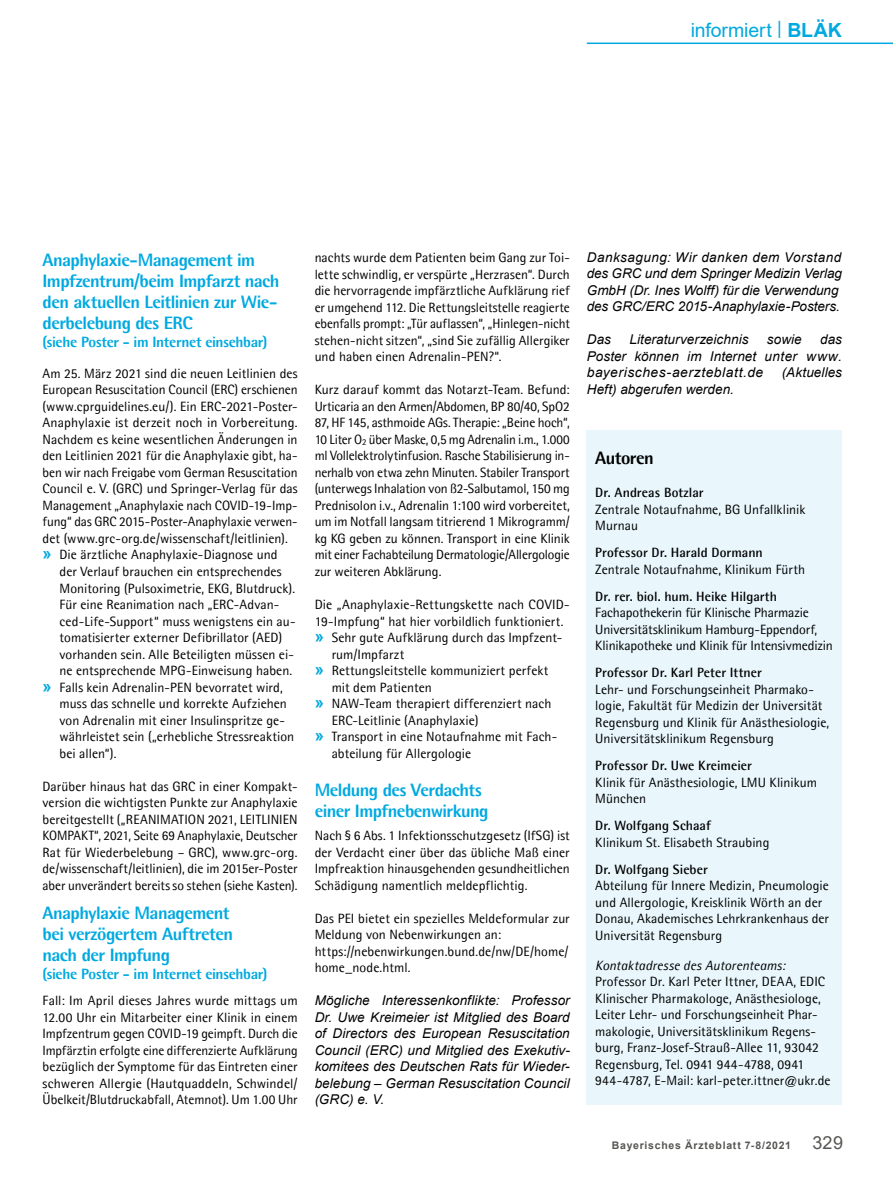
<style>
.page{position:relative;width:893px;height:1191px;background:#fff}
.page>*{position:absolute;margin:0;border:0;box-sizing:border-box;transform-origin:0 0}
.t1{font:19.5px "Arial";letter-spacing:-.005em;color:#00a9e0}
.t2{font:800 18px/21px "Agfa Rotis Semisans";letter-spacing:-.03em;color:#00a9e0}
.t3{font:800 18px "Agfa Rotis Semisans";letter-spacing:-.03em;color:#000}
.t4{font:800 15px "Agfa Rotis Semisans";letter-spacing:-.025em;color:#00a9e0}
.t5{font:13.5px/16.5px "Agfa Rotis Semisans";letter-spacing:.005em;color:#000}
.t6{font:italic 13.5px/16.5px "Arial";letter-spacing:.005em;color:#000;text-align:justify}
.t7{font:700 13.5px "Agfa Rotis Semisans";letter-spacing:.005em;color:#000}
.t8{font:italic 13.5px "Agfa Rotis Semisans";color:#000}
.t9{font:700 10.5px "Arial";letter-spacing:.07em;color:#575654}
.s1{font-weight:700}
.s2{font-family:"Arial";font-weight:700;font-size:16.5px;color:#00a9e0}
.s3{font-weight:400;font-size:18px}
</style>
<div class="page">
<hr style="left:587px;top:43px;width:306px;height:1px;background:#00a9e0">
<div style="left:587px;top:430px;width:255px;height:674px;background:#e9f7fd"></div>
<h1 class="t1" style="left:691px;top:16px;width:153px">informiert <sup>|</sup> <span class="s1">BLÄK</span></h1>
<h2 class="t2" style="left:43px;top:248px;width:239px">Anaphylaxie-Management im<br>Impfzentrum/beim Impfarzt nach den aktuellen Leitlinien zur Wie&shy;derbelebung des ERC</h2>
<p class="t4" style="left:43px;top:332px;width:227px">(siehe Poster - im Internet einsehbar)</p>
<p class="t5" style="left:43px;top:365px;width:257px">Am 25. März 2021 sind die neuen Leitlinien des European Resuscitation Council (ERC) erschienen (www.cprguidelines.eu/). Ein ERC-2021-Poster-Anaphylaxie ist derzeit noch in Vorbereitung.<br>Nachdem es keine wesentlichen Änderungen in den Leitlinien 2021 für die Anaphylaxie gibt, ha&shy;ben wir nach Freigabe vom German Resuscitation Council e. V. (GRC) und Springer-Verlag für das Management „Anaphylaxie nach COVID-19-Imp&shy;fung“ das GRC 2015-Poster-Anaphylaxie verwen&shy;det (www.grc-org.de/wissenschaft/leitlinien). <span class="s2">»</span> Die ärztliche Anaphylaxie-Diagnose und</p>
<p class="t5" style="left:60px;top:563px;width:224px">der Verlauf brauchen ein entsprechendes</p>
<p class="t5" style="left:60px;top:579px;width:237px">Monitoring (Pulsoximetrie, EKG, Blutdruck).</p>
<p class="t5" style="left:60px;top:596px;width:221px">Für eine Reanimation nach „ERC-Advan-</p>
<p class="t5" style="left:60px;top:612px;width:237px">ced-Life-Support“ muss wenigstens ein au-</p>
<p class="t5" style="left:60px;top:629px;width:224px">tomatisierter externer Defibrillator (AED)</p>
<p class="t5" style="left:60px;top:645px;width:236px">vorhanden sein. Alle Beteiligten müssen ei-</p>
<p class="t5" style="left:60px;top:662px;width:234px">ne entsprechende MPG-Einweisung haben.</p>
<p class="t5" style="left:43px;top:678px;width:242px"><span class="s2">»</span> Falls kein Adrenalin-PEN bevorratet wird,</p>
<p class="t5" style="left:60px;top:695px;width:229px">muss das schnelle und korrekte Aufziehen</p>
<p class="t5" style="left:60px;top:711px;width:227px">von Adrenalin mit einer Insulinspritze ge-</p>
<p class="t5" style="left:60px;top:728px;width:236px">währleistet sein („erhebliche Stressreaktion</p>
<p class="t5" style="left:60px;top:744px;width:58px">bei allen“).</p>
<p class="t5" style="left:43px;top:777px;width:257px;text-align:justify">Darüber hinaus hat das GRC in einer Kompakt&shy;version die wichtigsten Punkte zur Anaphylaxie bereitgestellt („REANIMATION 2021, LEITLINIEN KOMPAKT“, 2021, Seite 69 Anaphylaxie, Deutscher Rat für Wiederbelebung – GRC), www.grc-org. de/wissenschaft/leitlinien), die im 2015er-Poster aber unverändert bereits so stehen (siehe Kasten).</p>
<h2 class="t2" style="left:43px;top:902px;width:192px">Anaphylaxie Management bei verzögertem Auftreten nach der Impfung</h2>
<p class="t4" style="left:43px;top:964px;width:227px">(siehe Poster - im Internet einsehbar)</p>
<p class="t5" style="left:43px;top:992px;width:257px;text-align:justify">Fall: Im April dieses Jahres wurde mittags um 12.00 Uhr ein Mitarbeiter einer Klinik in einem Impfzentrum gegen COVID-19 geimpft. Durch die Impfärztin erfolgte eine differenzierte Aufklärung bezüglich der Symptome für das Eintreten einer schweren Allergie (Hautquaddeln, Schwindel/ Übelkeit/Blutdruckabfall, Atemnot). Um 1.00 Uhr</p>
<p class="t5" style="left:315px;top:249px;width:257px;text-align:justify">nachts wurde dem Patienten beim Gang zur Toi&shy;lette schwindlig, er verspürte „Herzrasen“. Durch die hervorragende impfärztliche Aufklärung rief er umgehend 112. Die Rettungsleitstelle reagierte ebenfalls prompt: „Tür auflassen“, „Hinlegen-nicht stehen-nicht sitzen“, „sind Sie zufällig Allergiker und haben einen Adrenalin-PEN?“.</p>
<p class="t5" style="left:315px;top:381px;width:257px;text-align:justify">Kurz darauf kommt das Notarzt-Team. Befund:<br>Urticaria an den Armen/Abdomen, BP 80/40, SpO2<br>87, HF 145, asthmoide AGs. Therapie: „Beine hoch“, 10 Liter O<sub>2</sub> über Maske, 0,5 mg Adrenalin i.m., 1.000 ml Vollelektrolytinfusion. Rasche Stabilisierung in&shy;nerhalb von etwa zehn Minuten. Stabiler Transport (unterwegs Inhalation von ß2-Salbutamol, 150 mg Prednisolon i.v., Adrenalin 1:100 wird vorbereitet, um im Notfall langsam titrierend 1 Mikrogramm/ kg KG geben zu können. Transport in eine Klinik mit einer Fachabteilung Dermatologie/Allergologie zur weiteren Abklärung.</p>
<p class="t5" style="left:315px;top:596px;width:257px">Die „Anaphylaxie-Rettungskette nach COVID-</p>
<p class="t5" style="left:315px;top:612px;width:250px">19-Impfung“ hat hier vorbildlich funktioniert.</p>
<p class="t5" style="left:315px;top:629px;width:249px"><span class="s2">»</span> Sehr gute Aufklärung durch das Impfzent-</p>
<p class="t5" style="left:332px;top:645px;width:74px">rum/Impfarzt</p>
<p class="t5" style="left:315px;top:662px;width:235px"><span class="s2">»</span> Rettungsleitstelle kommuniziert perfekt</p>
<p class="t5" style="left:332px;top:678px;width:102px">mit dem Patienten</p>
<p class="t5" style="left:315px;top:695px;width:238px"><span class="s2">»</span> NAW-Team therapiert differenziert nach</p>
<p class="t5" style="left:332px;top:711px;width:148px">ERC-Leitlinie (Anaphylaxie)</p>
<p class="t5" style="left:315px;top:728px;width:244px"><span class="s2">»</span> Transport in eine Notaufnahme mit Fach-</p>
<p class="t5" style="left:332px;top:744px;width:141px">abteilung für Allergologie</p>
<h2 class="t2" style="left:315px;top:778px;width:175px">Meldung des Verdachts einer Impfnebenwirkung</h2>
<p class="t5" style="left:315px;top:827px;width:257px;text-align:justify">Nach § 6 Abs. 1 Infektionsschutzgesetz (IfSG) ist der Verdacht einer über das übliche Maß einer Impfreaktion hinausgehenden gesundheitlichen Schädigung namentlich meldepflichtig.</p>
<p class="t5" style="left:315px;top:909px;width:257px">Das PEI bietet ein spezielles Meldeformular zur Meldung von Nebenwirkungen an: https://nebenwirkungen.bund.de/nw/DE/home/ home_node.html.</p>
<p class="t6" style="left:315px;top:992px;width:257px">Mögliche Interessenkonflikte: Professor Dr. Uwe Kreimeier ist Mitglied des Board of Directors des European Resuscitation Council (ERC) und Mitglied des Exekutiv&shy;komitees des Deutschen Rats für Wieder&shy;belebung – German Resuscitation Council (GRC) e. V.</p>
<p class="t6" style="left:587px;top:249px;width:257px;text-align:left">Danksagung: Wir danken dem Vorstand des GRC und dem Springer Medizin Verlag GmbH (Dr. Ines Wolff) für die Verwendung des GRC/ERC 2015-Anaphylaxie-Posters.</p>
<p class="t6" style="left:587px;top:331px;width:26px">Das</p>
<p class="t6" style="left:629px;top:331px;width:121px">Literaturverzeichnis</p>
<p class="t6" style="left:767px;top:331px;width:36px">sowie</p>
<p class="t6" style="left:587px;top:331px;width:257px;text-indent:233px">das Poster können im Internet unter www. bayerisches-aerzteblatt.de</p>
<p class="t6" style="left:782px;top:364px;width:62px">(Aktuelles</p>
<p class="t6" style="left:587px;top:381px;width:149px">Heft) abgerufen werden.</p>
<h2 class="t3" style="left:595px;top:446px;width:60px">Autoren</h2>
<p class="t7" style="left:595px;top:484px;width:110px">Dr. Andreas Botzlar</p>
<p class="t5" style="left:595px;top:501px;width:212px">Zentrale Notaufnahme, BG Unfallklinik<br>Murnau</p>
<p class="t7" style="left:595px;top:544px;width:169px">Professor Dr. Harald Dormann</p>
<p class="t5" style="left:595px;top:561px;width:211px">Zentrale Notaufnahme, Klinikum Fürth</p>
<p class="t7" style="left:595px;top:588px;width:183px">Dr. rer. biol. hum. Heike Hilgarth</p>
<p class="t5" style="left:595px;top:604px;width:239px">Fachapothekerin für Klinische Pharmazie<br>Universitätsklinikum Hamburg-Eppendorf,<br>Klinikapotheke und Klinik für Intensivmedizin</p>
<p class="t7" style="left:595px;top:664px;width:168px">Professor Dr. Karl Peter Ittner</p>
<p class="t5" style="left:595px;top:681px;width:236px">Lehr- und Forschungseinheit Pharmako&shy;logie, Fakultät für Medizin der Universität Regensburg und Klinik für Anästhesiologie, Universitätsklinikum Regensburg</p>
<p class="t7" style="left:595px;top:757px;width:158px">Professor Dr. Uwe Kreimeier</p>
<p class="t5" style="left:595px;top:774px;width:223px">Klinik für Anästhesiologie, LMU Klinikum<br>München</p>
<p class="t7" style="left:595px;top:817px;width:117px">Dr. Wolfgang Schaaf</p>
<p class="t5" style="left:595px;top:834px;width:176px">Klinikum St. Elisabeth Straubing</p>
<p class="t7" style="left:595px;top:861px;width:114px">Dr. Wolfgang Sieber</p>
<p class="t5" style="left:595px;top:877px;width:235px">Abteilung für Innere Medizin, Pneumologie und Allergologie, Kreisklinik Wörth an der Donau, Akademisches Lehrkrankenhaus der Universität Regensburg</p>
<p class="t8" style="left:595px;top:957px;width:191px">Kontaktadresse des Autorenteams:</p>
<p class="t5" style="left:595px;top:973px;width:237px">Professor Dr. Karl Peter Ittner, DEAA, EDIC Klinischer Pharmakologe, Anästhesiologe, Leiter Lehr- und Forschungseinheit Phar&shy;makologie, Universitätsklinikum Regens&shy;burg, Franz-Josef-Strauß-Allee 11, 93042<br>Regensburg, Tel. 0941 944-4788, 0941<br>944-4787, E-Mail: karl-peter.ittner@ukr.de</p>
<p class="t9" style="left:612px;top:1137px;width:233px">Bayerisches Ärzteblatt 7-8/2021 <span class="s3">329</span></p>
</div>
